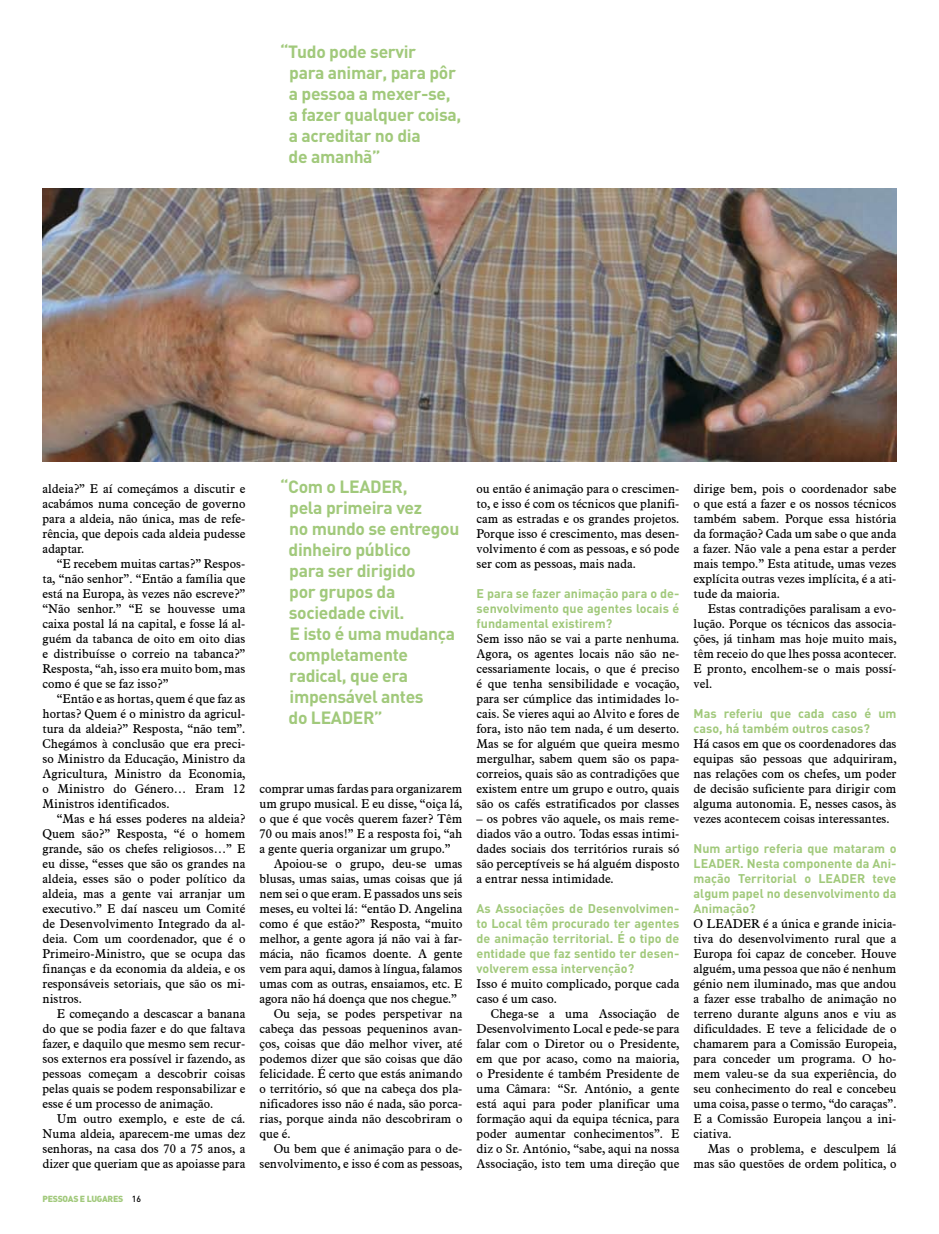
<style>
.page{position:relative;width:939px;height:1234px;background:#fff}
.page>*{position:absolute;margin:0;border:0;box-sizing:border-box;transform-origin:0 0}
.t1{font:700 17.5px/21px "DIN";letter-spacing:-.02em;color:#a1c97b}
.t2{font:12.5px/15px "Aldine 721 BT";color:#000;text-align:justify}
.t3{font:700 12.5px/15px "DIN";color:#a1c97b;text-align:justify}
.t4{font:8.75px "DIN Black Alternate";letter-spacing:-.03em;color:#a1c97b}
.s1{font-family:"DIN";font-weight:500;color:#000}
</style>
<div class="page">
<img style="left:43px;top:189px;width:854px;height:272px">
<h1 class="t1" style="left:289px;top:40px;width:174px;text-indent:-8px">“Tudo pode servir<br>para animar, para pôr a pessoa a mexer-se, a fazer qualquer coisa, a acreditar no dia<br>de amanhã”</h1>
<p class="t2" style="left:43px;top:480px;width:204px">aldeia?” E aí começámos a discutir e acabámos numa conceção de governo para a aldeia, não única, mas de refe&shy;rência, que depois cada aldeia pudesse adaptar.</p>
<p class="t2" style="left:43px;top:555px;width:204px;text-indent:14px">“E recebem muitas cartas?” Respos&shy;ta, “não senhor”. “Então a família que está na Europa, às vezes não escreve?” “Não senhor.” “E se houvesse uma caixa postal lá na capital, e fosse lá al&shy;guém da tabanca de oito em oito dias e distribuísse o correio na tabanca?” Resposta, “ah, isso era muito bom, mas como é que se faz isso?”</p>
<p class="t2" style="left:43px;top:690px;width:204px;text-indent:14px">“Então e as hortas, quem é que faz as hortas? Quem é o ministro da agricul&shy;tura da aldeia?” Resposta, “não tem”.<br>Chegámos à conclusão que era preci&shy;so Ministro da Educação, Ministro da Agricultura, Ministro da Economia, o Ministro do Género… Eram 12<br>Ministros identificados.</p>
<p class="t2" style="left:43px;top:810px;width:204px;text-indent:14px">“Mas e há esses poderes na aldeia?<br>Quem são?” Resposta, “é o homem grande, são os chefes religiosos…” E eu disse, “esses que são os grandes na aldeia, esses são o poder político da aldeia, mas a gente vai arranjar um executivo.” E daí nasceu um Comité de Desenvolvimento Integrado da al&shy;deia. Com um coordenador, que é o Primeiro-Ministro, que se ocupa das finanças e da economia da aldeia, e os responsáveis setoriais, que são os mi&shy;nistros.</p>
<p class="t2" style="left:43px;top:1005px;width:204px;text-indent:14px">E começando a descascar a banana do que se podia fazer e do que faltava fazer, e daquilo que mesmo sem recur&shy;sos externos era possível ir fazendo, as pessoas começam a descobrir coisas pelas quais se podem responsabilizar e esse é um processo de animação.</p>
<p class="t2" style="left:43px;top:1110px;width:204px;text-indent:14px">Um outro exemplo, e este de cá.<br>Numa aldeia, aparecem-me umas dez senhoras, na casa dos 70 a 75 anos, a dizer que queriam que as apoiasse para</p>
<p class="t4" style="left:43px;top:1192px;width:100px">PESSOAS E LUGARES <span class="s1">16</span></p>
<h1 class="t1" style="left:289px;top:475px;width:172px;text-indent:-8px">“Com o LEADER,<br>pela primeira vez<br>no mundo se entregou dinheiro público<br>para ser dirigido<br>por grupos da sociedade civil.<br>E isto é uma mudança completamente radical, que era impensável antes<br>do LEADER”</h1>
<p class="t2" style="left:260px;top:780px;width:204px">comprar umas fardas para organizarem</p>
<p class="t2" style="left:260px;top:795px;width:204px">um grupo musical. E eu disse, “oiça lá,</p>
<p class="t2" style="left:260px;top:810px;width:204px">o que é que vocês querem fazer? Têm</p>
<p class="t2" style="left:260px;top:825px;width:204px">70 ou mais anos!” E a resposta foi, “ah</p>
<p class="t2" style="left:260px;top:840px;width:193px">a gente queria organizar um grupo.”</p>
<p class="t2" style="left:274px;top:855px;width:190px">Apoiou-se o grupo, deu-se umas</p>
<p class="t2" style="left:260px;top:870px;width:204px">blusas, umas saias, umas coisas que já</p>
<p class="t2" style="left:260px;top:885px;width:204px">nem sei o que eram. E passados uns seis</p>
<p class="t2" style="left:260px;top:900px;width:204px">meses, eu voltei lá: “então D. Angelina</p>
<p class="t2" style="left:260px;top:915px;width:204px">como é que estão?” Resposta, “muito</p>
<p class="t2" style="left:260px;top:930px;width:204px">melhor, a gente agora já não vai à far-</p>
<p class="t2" style="left:260px;top:945px;width:204px">mácia, não ficamos doente. A gente</p>
<p class="t2" style="left:260px;top:960px;width:204px">vem para aqui, damos à língua, falamos</p>
<p class="t2" style="left:260px;top:975px;width:204px">umas com as outras, ensaiamos, etc. E</p>
<p class="t2" style="left:260px;top:990px;width:199px">agora não há doença que nos chegue.”</p>
<p class="t2" style="left:274px;top:1005px;width:190px">Ou seja, se podes perspetivar na</p>
<p class="t2" style="left:260px;top:1020px;width:204px">cabeça das pessoas pequeninos avan-</p>
<p class="t2" style="left:260px;top:1035px;width:204px">ços, coisas que dão melhor viver, até</p>
<p class="t2" style="left:260px;top:1050px;width:204px">podemos dizer que são coisas que dão</p>
<p class="t2" style="left:260px;top:1065px;width:204px">felicidade. É certo que estás animando</p>
<p class="t2" style="left:260px;top:1080px;width:204px">o território, só que na cabeça dos pla-</p>
<p class="t2" style="left:260px;top:1095px;width:204px">nificadores isso não é nada, são porca-</p>
<p class="t2" style="left:260px;top:1110px;width:204px">rias, porque ainda não descobriram o</p>
<p class="t2" style="left:260px;top:1125px;width:32px">que é.</p>
<p class="t2" style="left:274px;top:1140px;width:190px">Ou bem que é animação para o de-</p>
<p class="t2" style="left:260px;top:1155px;width:204px">senvolvimento, e isso é com as pessoas,</p>
<p class="t2" style="left:477px;top:480px;width:204px">ou então é animação para o crescimen&shy;to, e isso é com os técnicos que planifi&shy;cam as estradas e os grandes projetos.<br>Porque isso é crescimento, mas desen&shy;volvimento é com as pessoas, e só pode ser com as pessoas, mais nada.</p>
<p class="t3" style="left:477px;top:585px;width:204px">E para se fazer animação para o de&shy;senvolvimento que agentes locais é fundamental existirem?</p>
<p class="t2" style="left:477px;top:630px;width:204px">Sem isso não se vai a parte nenhuma.<br>Agora, os agentes locais não são ne&shy;cessariamente locais, o que é preciso é que tenha sensibilidade e vocação, para ser cúmplice das intimidades lo&shy;cais. Se vieres aqui ao Alvito e fores de fora, isto não tem nada, é um deserto.<br>Mas se for alguém que queira mesmo mergulhar, sabem quem são os papa&shy;correios, quais são as contradições que existem entre um grupo e outro, quais são os cafés estratificados por classes</p>
<p class="t2" style="left:477px;top:810px;width:204px">– os pobres vão aquele, os mais reme&shy;diados vão a outro. Todas essas intimi&shy;dades sociais dos territórios rurais só são perceptíveis se há alguém disposto a entrar nessa intimidade.</p>
<p class="t3" style="left:477px;top:900px;width:204px">As Associações de Desenvolvimen&shy;to Local têm procurado ter agentes de animação territorial. É o tipo de entidade que faz sentido ter desen&shy;volverem essa intervenção?</p>
<p class="t2" style="left:477px;top:975px;width:204px">Isso é muito complicado, porque cada caso é um caso.</p>
<p class="t2" style="left:477px;top:1005px;width:204px;text-indent:14px">Chega-se a uma Associação de Desenvolvimento Local e pede-se para falar com o Diretor ou o Presidente, em que por acaso, como na maioria, o Presidente é também Presidente de uma Câmara: “Sr. António, a gente está aqui para poder planificar uma formação aqui da equipa técnica, para poder aumentar conhecimentos”. E diz o Sr. António, “sabe, aqui na nossa Associação, isto tem uma direção que</p>
<p class="t2" style="left:694px;top:480px;width:204px">dirige bem, pois o coordenador sabe o que está a fazer e os nossos técnicos também sabem. Porque essa história da formação? Cada um sabe o que anda a fazer. Não vale a pena estar a perder mais tempo.” Esta atitude, umas vezes explícita outras vezes implícita, é a ati&shy;tude da maioria.</p>
<p class="t2" style="left:694px;top:600px;width:204px;text-indent:14px">Estas contradições paralisam a evo&shy;lução. Porque os técnicos das associa&shy;ções, já tinham mas hoje muito mais, têm receio do que lhes possa acontecer.<br>E pronto, encolhem-se o mais possí&shy;vel.</p>
<p class="t3" style="left:694px;top:705px;width:204px">Mas referiu que cada caso é um caso, há também outros casos?</p>
<p class="t2" style="left:694px;top:735px;width:204px">Há casos em que os coordenadores das equipas são pessoas que adquiriram, nas relações com os chefes, um poder de decisão suficiente para dirigir com alguma autonomia. E, nesses casos, às vezes acontecem coisas interessantes.</p>
<p class="t3" style="left:694px;top:840px;width:204px">Num artigo referia que mataram o LEADER. Nesta componente da Ani&shy;mação Territorial o LEADER teve algum papel no desenvolvimento da Animação?</p>
<p class="t2" style="left:694px;top:915px;width:204px">O LEADER é a única e grande inicia&shy;tiva do desenvolvimento rural que a Europa foi capaz de conceber. Houve alguém, uma pessoa que não é nenhum génio nem iluminado, mas que andou a fazer esse trabalho de animação no terreno durante alguns anos e viu as dificuldades. E teve a felicidade de o chamarem para a Comissão Europeia, para conceder um programa. O ho&shy;mem valeu-se da sua experiência, do seu conhecimento do real e concebeu uma coisa, passe o termo, “do caraças”.<br>E a Comissão Europeia lançou a ini&shy;ciativa.</p>
<p class="t2" style="left:694px;top:1140px;width:204px;text-align:right">Mas o problema, e desculpem lá mas são questões de ordem politica, o</p>
</div>
